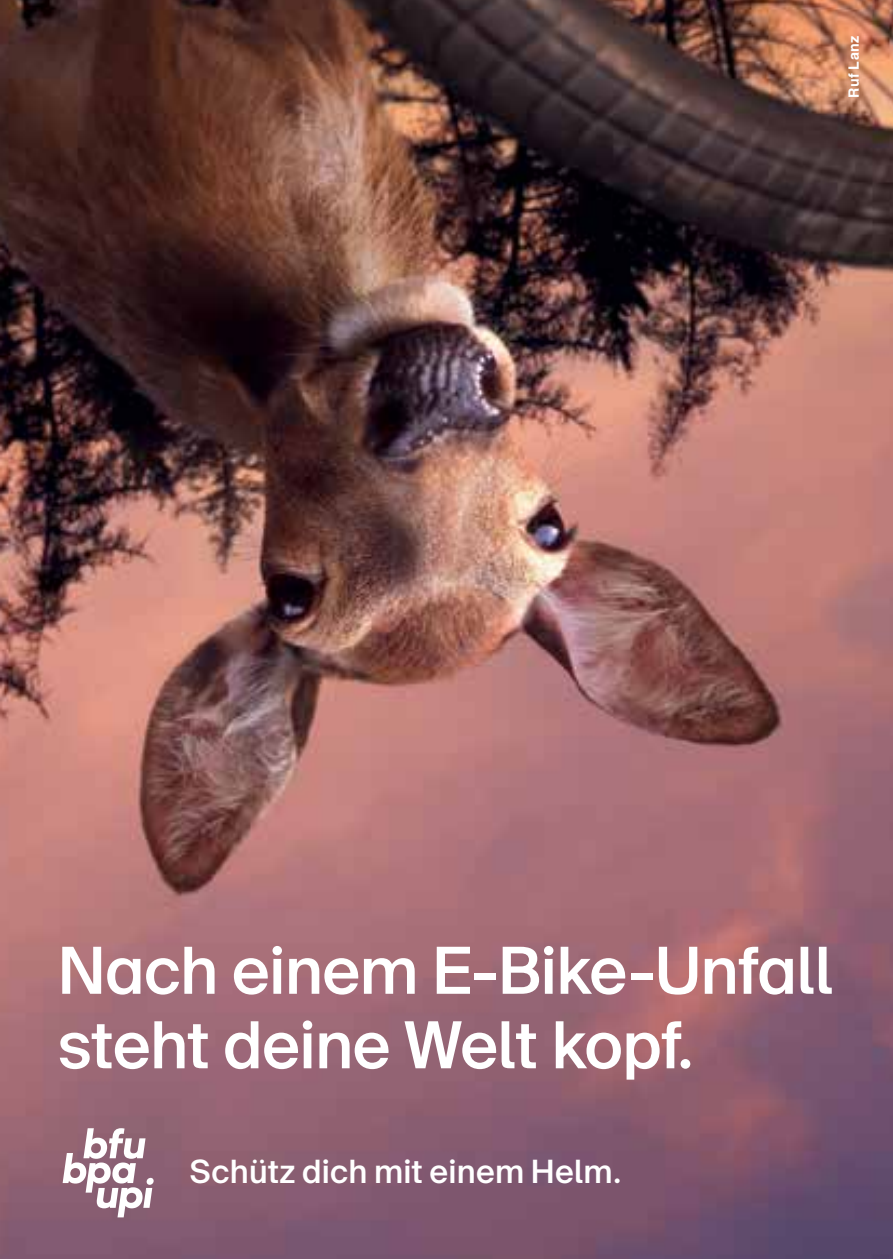
<style>
.page{position:relative;width:893px;height:1259px;background:#fff}
.page>*{position:absolute;margin:0;border:0;box-sizing:border-box;transform-origin:0 0}
.t1{font:500 64.8px/74.4px "BFU Suisse";letter-spacing:-.01em;color:#fff}
.t2{font:500 32.1px "BFU Suisse";letter-spacing:.01em;color:#fff}
.t3{font:700 14.4px "Helvetica LT Std";letter-spacing:.035em;color:#fff}
</style>
<div class="page">
<img style="left:0;top:0;width:893px;height:1259px">
<svg style="left:63px;top:1128px;width:91px;height:89px"></svg>
<hr style="left:892px;top:1123px;width:1px;height:136px;background:#fff">
<p class="t3" style="left:845px;top:98px;width:64px;rotate:-90deg">Ruf Lanz</p>
<p class="t1" style="left:58px;top:934px;width:778px">Nach einem E-Bike-Unfall steht deine Welt kopf.</p>
<p class="t2" style="left:190px;top:1153px;width:433px">Schütz dich mit einem Helm.</p>
</div>
